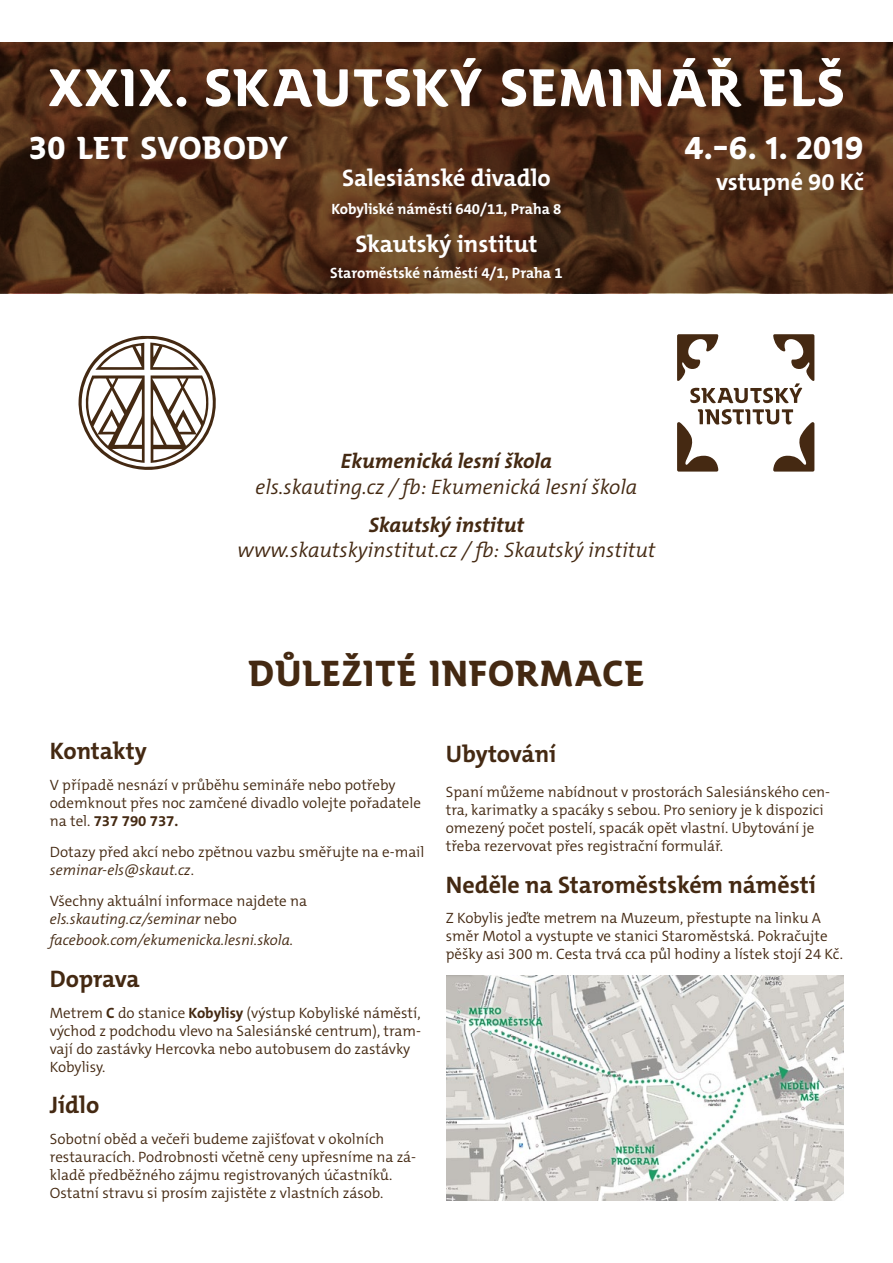
<style>
.page{position:relative;width:893px;height:1263px;background:#fff}
.page>*{position:absolute;margin:0;border:0;box-sizing:border-box;transform-origin:0 0}
.t1{font:700 52.5px "SKAUT";letter-spacing:-.005em;color:#fff}
.t2{font:700 36px "SKAUT";letter-spacing:-.005em;color:#442912}
.t3{font:700 31.5px "SKAUT";letter-spacing:-.015em;color:#fff}
.t4{font:700 24px "The Mix C5";color:#442912}
.t5{font:700 24px "The Mix C5";color:#fff}
.t6{font:italic 300 21px "The Mix C5";color:#442912}
.t7{font:italic 700 21px "The Mix C5";color:#442912}
.t8{font:300 15px/18px "The Mix C5";color:#442912}
.t9{font:700 15px "The Mix C5";color:#fff}
.t10{font:italic 300 15px "The Mix C5";color:#442912}
.s1{font-weight:700}
.s2{font-style:italic}
</style>
<div class="page">
<img style="left:0;top:42px;width:893px;height:251px">
<svg style="left:78px;top:336px;width:138px;height:134px"></svg>
<svg style="left:677px;top:334px;width:137px;height:69px"></svg>
<svg style="left:677px;top:409px;width:137px;height:63px"></svg>
<img style="left:447px;top:975px;width:396px;height:225px">
<h1 class="t1" style="left:48px;top:56px;width:799px">XXIX. SKAUTSKÝ SEMINÁŘ ELŠ</h1>
<h3 class="t3" style="left:29px;top:129px;width:261px">30 LET SVOBODY</h3>
<h3 class="t3" style="left:684px;top:129px;width:181px">4.–6. 1. 2019</h3>
<h3 class="t5" style="left:342px;top:162px;width:210px">Salesiánské divadlo</h3>
<p class="t9" style="left:331px;top:200px;width:232px">Kobyliské náměstí 640/11, Praha 8</p>
<h3 class="t5" style="left:355px;top:228px;width:184px">Skautský institut</h3>
<p class="t9" style="left:330px;top:263px;width:234px">Staroměstské náměstí 4/1, Praha 1</p>
<h3 class="t5" style="left:716px;top:166px;width:149px">vstupné 90 Kč</h3>
<h3 class="t7" style="left:341px;top:448px;width:213px">Ekumenická lesní škola</h3>
<h3 class="t6" style="left:256px;top:473px;width:383px">els.skauting.cz / fb: Ekumenická lesní škola</h3>
<h3 class="t7" style="left:369px;top:511px;width:157px">Skautský institut</h3>
<h3 class="t6" style="left:237px;top:536px;width:419px">www.skautskyinstitut.cz / fb: Skautský institut</h3>
<h2 class="t2" style="left:248px;top:652px;width:398px">DŮLEŽITÉ INFORMACE</h2>
<h3 class="t4" style="left:50px;top:736px;width:99px">Kontakty</h3>
<p class="t8" style="left:50px;top:776px;width:373px">V případě nesnází v průběhu semináře nebo potřeby odemknout přes noc zamčené divadlo volejte pořadatele na tel. <span class="s1">737 790 737.</span></p>
<p class="t8" style="left:50px;top:843px;width:376px">Dotazy před akcí nebo zpětnou vazbu směřujte na e-mail <span class="s2">seminar-els@skaut.cz</span>.</p>
<p class="t8" style="left:50px;top:892px;width:259px">Všechny aktuální informace najdete na <span class="s2">els.skauting.cz/seminar</span> nebo</p>
<p class="t10" style="left:50px;top:931px;width:245px">facebook.com/ekumenicka.lesni.skola.</p>
<h3 class="t4" style="left:50px;top:963px;width:91px">Doprava</h3>
<p class="t8" style="left:50px;top:1004px;width:373px">Metrem <span class="s1">C</span> do stanice <span class="s1">Kobylisy</span> (výstup Kobyliské náměstí, východ z podchodu vlevo na Salesiánské centrum), tram&shy;vají do zastávky Hercovka nebo autobusem do zastávky Kobylisy.</p>
<h3 class="t4" style="left:50px;top:1090px;width:51px">Jídlo</h3>
<p class="t8" style="left:50px;top:1130px;width:368px">Sobotní oběd a večeři budeme zajišťovat v okolních restauracích. Podrobnosti včetně ceny upřesníme na zá&shy;kladě předběžného zájmu registrovaných účastníků.<br>Ostatní stravu si prosím zajistěte z vlastních zásob.</p>
<h3 class="t4" style="left:446px;top:738px;width:112px">Ubytování</h3>
<p class="t8" style="left:446px;top:783px;width:386px">Spaní můžeme nabídnout v prostorách Salesiánského cen&shy;tra, karimatky a spacáky s sebou. Pro seniory je k dispozici omezený počet postelí, spacák opět vlastní. Ubytování je třeba rezervovat přes registrační formulář.</p>
<h3 class="t4" style="left:446px;top:869px;width:372px">Neděle na Staroměstském náměstí</h3>
<p class="t8" style="left:446px;top:909px;width:399px">Z Kobylis jeďte metrem na Muzeum, přestupte na linku A směr Motol a vystupte ve stanici Staroměstská. Pokračujte pěšky asi 300 m. Cesta trvá cca půl hodiny a lístek stojí 24 Kč.</p>
</div>
